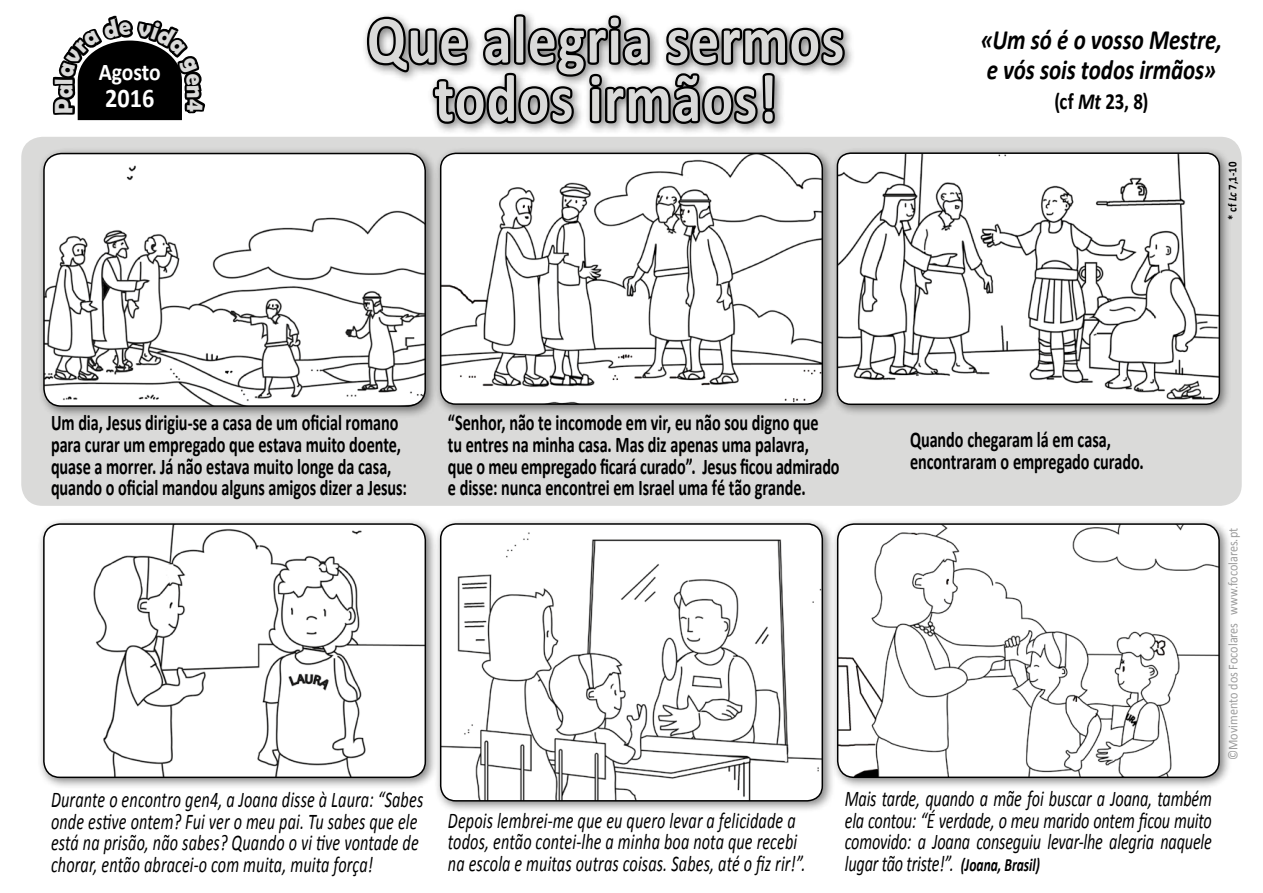
<style>
.page{position:relative;width:1263px;height:893px;background:#fff}
.page>*{position:absolute;margin:0;border:0;box-sizing:border-box;transform-origin:0 0}
.t1{font:700 67.5px/58.5px "Calibri";letter-spacing:.02em;color:#dadad9;text-align:center;scale:.85 1}
.t2{font:italic 700 28.05px/30px "Calibri";color:#000;scale:.82 1}
.t3{font:700 27px "Calibri";color:#fff;scale:.9 1}
.t4{font:700 25.5px "Berlin Sans FB Demi";color:#dadad9;scale:.92 1}
.t5{font:700 24px "Calibri";letter-spacing:-.01em;color:#fff;scale:.9 1}
.t6{font:700 23.1px "Calibri";color:#000;scale:.82 1}
.t7{font:italic 22.5px/21.6px "Calibri";letter-spacing:.01em;color:#000;scale:.72 1}
.t8{font:700 22.5px/21.6px "Calibri";letter-spacing:-.005em;color:#000;scale:.72 1}
.t9{font:13.5px "Calibri";color:#9c9c9c;scale:.9 1}
.t10{font:700 12px "Calibri";color:#000;scale:.9 1}
.s1{font-style:italic}
.s2{font-weight:700;font-size:18.75px}
</style>
<div class="page">
<div style="left:21px;top:137px;width:1221px;height:369px;background:#dadad9;border-radius:21px"></div>
<div style="left:37px;top:517px;width:401px;height:273px;background:#000;opacity:.5"></div>
<img style="left:44px;top:524px;width:381px;height:253px">
<div style="left:43px;top:523px;width:383px;height:255px;border:2px solid #000;border-radius:16px"></div>
<div style="left:831px;top:517px;width:401px;height:273px;background:#000;opacity:.5"></div>
<img style="left:838px;top:524px;width:381px;height:253px">
<div style="left:837px;top:523px;width:383px;height:255px;border:2px solid #000;border-radius:16px"></div>
<div style="left:37px;top:147px;width:401px;height:272px;background:#000;opacity:.5"></div>
<img style="left:44px;top:154px;width:320px;height:252px">
<div style="left:43px;top:153px;width:383px;height:254px;border:2px solid #000;border-radius:17px"></div>
<div style="left:831px;top:146px;width:401px;height:271px;background:#000;opacity:.5"></div>
<img style="left:848px;top:153px;width:371px;height:251px">
<div style="left:837px;top:152px;width:383px;height:253px;border:2px solid #000;border-radius:13px"></div>
<div style="left:434px;top:517px;width:401px;height:297px;background:#000;opacity:.5"></div>
<img style="left:441px;top:524px;width:381px;height:277px">
<div style="left:440px;top:523px;width:383px;height:279px;border:2px solid #000;border-radius:15px"></div>
<svg style="left:364px;top:13px;width:484px;height:406px"></svg>
<svg style="left:52px;top:15px;width:154px;height:105px"></svg>
<p class="t4" style="left:49px;top:114px;width:40px;rotate:-90deg">Pal</p>
<p class="t5" style="left:99px;top:56px;width:70px">Agosto</p>
<p class="t3" style="left:105px;top:80px;width:56px">2016</p>
<p class="t4" style="left:211px;top:99px;width:16px;rotate:90deg">4</p>
<h1 class="t1" style="left:367px;top:11px;width:563px">Que alegria sermos todos irmãos!</h1>
<p class="t2" style="left:981px;top:25px;width:296px">«Um só é o vosso Mestre, e vós sois todos irmãos»</p>
<p class="t6" style="left:1054px;top:87px;width:116px">(cf <span class="s1">Mt</span> 23, 8)</p>
<p class="t10" style="left:1225px;top:220px;width:66px;rotate:-90deg">* cf <span class="s1">Lc</span> 7,1-10</p>
<p class="t8" style="left:51px;top:412px;width:496px">Um dia, Jesus dirigiu-se a casa de um oficial romano para curar um empregado que estava muito doente, quase a morrer. Já não estava muito longe da casa, quando o oficial mandou alguns amigos dizer a Jesus:</p>
<p class="t8" style="left:448px;top:412px;width:545px">“Senhor, não te incomode em vir, eu não sou digno que<br>tu entres na minha casa. Mas diz apenas uma palavra, que o meu empregado ficará curado”. Jesus ficou admirado e disse: nunca encontrei em Israel uma fé tão grande.</p>
<p class="t8" style="left:910px;top:429px;width:326px">Quando chegaram lá em casa, encontraram o empregado curado.</p>
<p class="t9" style="left:1224px;top:760px;width:259px;rotate:-90deg">©Movimento dos Focolares www.focolares.pt</p>
<p class="t7" style="left:51px;top:788px;width:519px">Durante o encontro gen4, a Joana disse à Laura: “Sabes onde estive ontem? Fui ver o meu pai. Tu sabes que ele está na prisão, não sabes? Quando o vi tive vontade de chorar, então abracei-o com muita, muita força!</p>
<p class="t7" style="left:448px;top:809px;width:498px">Depois lembrei-me que eu quero levar a felicidade a todos, então contei-lhe a minha boa nota que recebi na escola e muitas outras coisas. Sabes, até o fiz rir!”.</p>
<p class="t7" style="left:845px;top:787px;width:511px;text-align:justify">Mais tarde, quando a mãe foi buscar a Joana, também ela contou: “É verdade, o meu marido ontem ficou muito comovido: a Joana conseguiu levar-lhe alegria naquele lugar tão triste!”. <span class="s2">(Joana, Brasil)</span></p>
</div>
